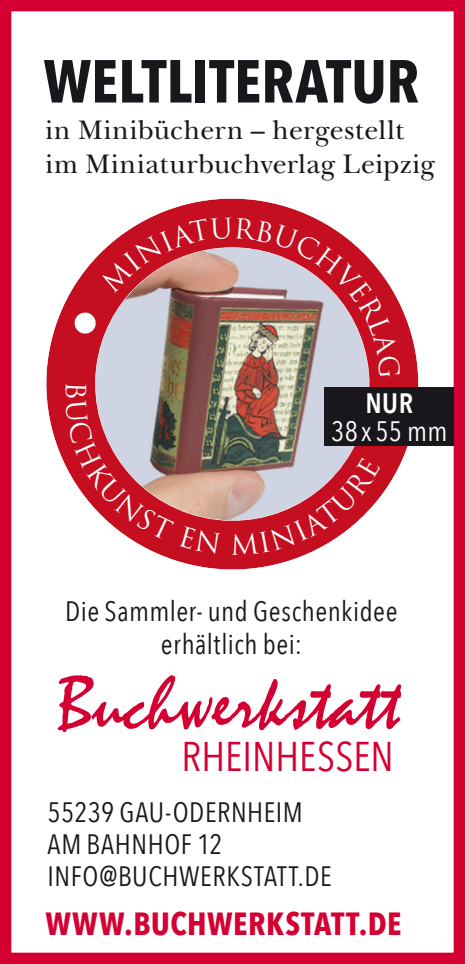
<style>
.page{position:relative;width:465px;height:964px;background:#fff}
.page>*{position:absolute;margin:0;border:0;box-sizing:border-box;transform-origin:0 0}
.t1{font:700 60px "Avenir Next Condensed";color:#1a171c}
.t2{font:41.6px "Avenir Next Condensed";color:#d40032}
.t3{font:700 32px "Avenir Next Condensed";letter-spacing:.015em;color:#d40032}
.t4{font:28px/32px "Avenir Next Condensed";letter-spacing:.02em;color:#1a171c}
.t5{font:28px/33.6px "New Baskerville";letter-spacing:.015em;color:#1a171c}
.t6{font:28px "Avenir Next Condensed";letter-spacing:.015em;color:#fff}
.t7{font:600 28px "Avenir Next Condensed";color:#fff}
</style>
<div class="page">
<div style="left:0;top:0;width:465px;height:964px;border:11px solid #d40032"></div>
<svg style="left:46px;top:198px;width:373px;height:372px"></svg>
<div style="left:324px;top:387px;width:130px;height:59px;background:#1a171c"></div>
<svg style="left:58px;top:675px;width:343px;height:57px"></svg>
<svg style="left:65px;top:217px;width:336px;height:338px;background:#bd7377"></svg>
<h1 class="t1" style="left:43px;top:45px;width:377px">WELTLITERATUR</h1>
<p class="t5" style="left:45px;top:114px;width:391px">in Minibüchern – hergestellt im Miniaturbuchverlag Leipzig</p>
<p class="t7" style="left:365px;top:378px;width:49px">NUR</p>
<p class="t6" style="left:331px;top:407px;width:118px">38X 55 MM</p>
<p class="t4" style="left:65px;top:593px;width:334px;line-height:33.6px;text-align:center">DIE SAMMLER- UND GESCHENKIDEE<br>ERHÄLTLICH BEI:</p>
<h2 class="t2" style="left:181px;top:721px;width:214px">RHEINHESSEN</h2>
<p class="t4" style="left:48px;top:795px;width:286px">55239 GAU-ODERNHEIM<br>AM BAHNHOF 12<br>INFO@BUCHWERKSTATT.DE</p>
<p class="t3" style="left:45px;top:904px;width:358px">WWW.BUCHWERKSTATT.DE</p>
</div>
